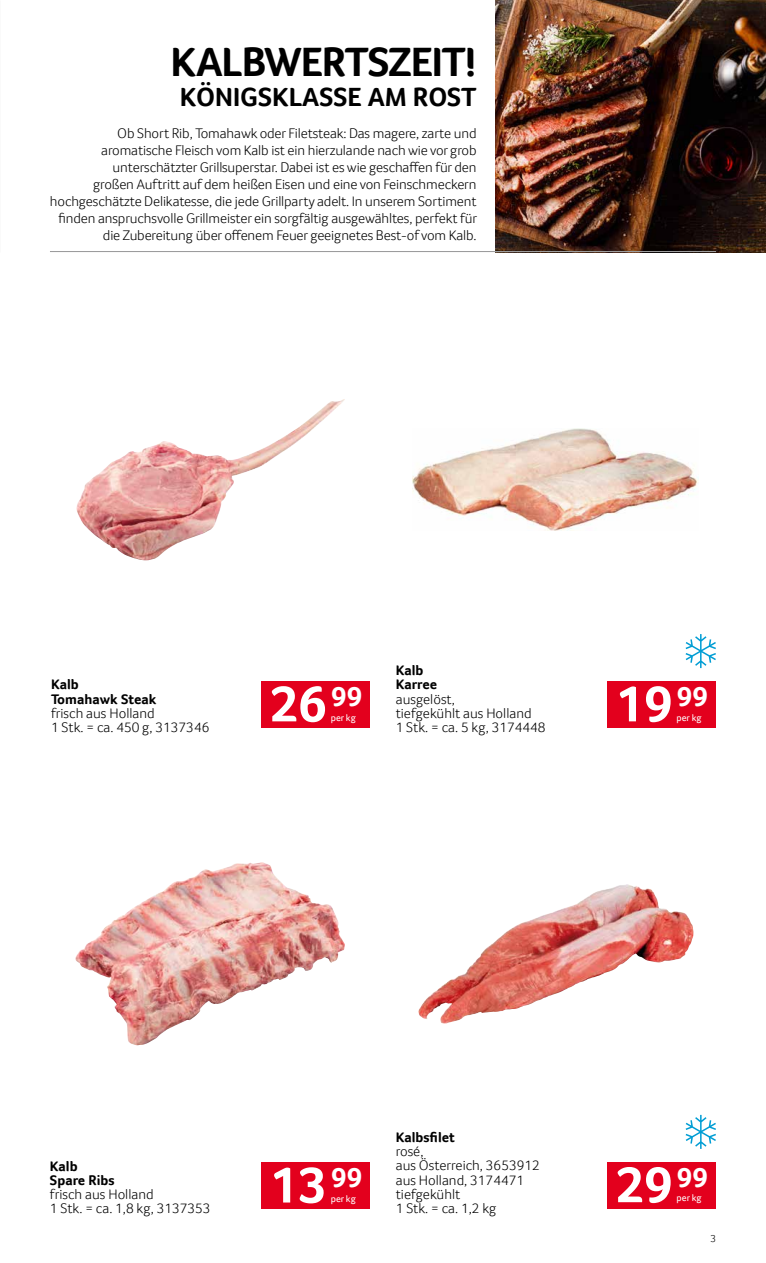
<style>
.page{position:relative;width:766px;height:1263px;background:#fff}
.page>*{position:absolute;margin:0;border:0;box-sizing:border-box;transform-origin:0 0}
.t1{font:700 52.5px "Transgourmet";color:#fff}
.t2{font:700 42px "Transgourmet";letter-spacing:-.025em;color:#000}
.t3{font:700 27px "Transgourmet";color:#000}
.t4{font:300 14.25px/14.2px "Transgourmet";letter-spacing:-.01em;color:#000}
.t5{font:700 14.25px/14.2px "Transgourmet";color:#000}
.t6{font:300 10.5px "Transgourmet";color:#000}
.t7{font:9.75px "Transgourmet";color:#fff}
</style>
<div class="page">
<img style="left:495px;top:0;width:270px;height:252px">
<hr style="left:50px;top:251px;width:665px;height:1px;background:#9c9c9d">
<img style="left:76px;top:399px;width:268px;height:161px">
<div style="left:261px;top:681px;width:109px;height:47px;background:#e3001d"></div>
<img style="left:412px;top:428px;width:286px;height:103px">
<div style="left:607px;top:681px;width:108px;height:47px;background:#e3001d"></div>
<svg style="left:685px;top:634px;width:30px;height:34px"></svg>
<img style="left:75px;top:862px;width:186px;height:161px">
<div style="left:261px;top:1162px;width:109px;height:47px;background:#e3001d"></div>
<img style="left:418px;top:884px;width:243px;height:139px">
<div style="left:607px;top:1162px;width:108px;height:46px;background:#e3001d"></div>
<svg style="left:685px;top:1115px;width:30px;height:34px"></svg>
<h2 class="t2" style="left:170px;top:37px;width:307px">KALBWERTSZEIT!</h2>
<h3 class="t3" style="left:180px;top:81px;width:298px">KÖNIGSKLASSE AM ROST</h3>
<p class="t4" style="left:50px;top:124px;width:428px;line-height:17.1px;text-align:right">Ob Short Rib, Tomahawk oder Filetsteak: Das magere, zarte und aromatische Fleisch vom Kalb ist ein hierzulande nach wie vor grob unterschätzter Grillsuperstar. Dabei ist es wie geschaffen für den<br>großen Auftritt auf dem heißen Eisen und eine von Feinschmeckern hochgeschätzte Delikatesse, die jede Grillparty adelt. In unserem Sortiment finden anspruchsvolle Grillmeister ein sorgfältig ausgewähltes, perfekt für die Zubereitung über offenem Feuer geeignetes Best-of vom Kalb.</p>
<p class="t5" style="left:51px;top:677px;width:107px">Kalb<br>Tomahawk Steak</p>
<p class="t4" style="left:51px;top:706px;width:160px">frisch aus Holland<br>1 Stk. = ca. 450 g, 3137346</p>
<h1 class="t1" style="left:269px;top:673px;width:94px">26<sup>99</sup></h1>
<p class="t7" style="left:330px;top:712px;width:27px">per kg</p>
<p class="t5" style="left:395px;top:663px;width:43px">Kalb<br>Karree</p>
<p class="t4" style="left:395px;top:692px;width:151px">ausgelöst,<br>tiefgekühlt aus Holland<br>1 Stk. = ca. 5 kg, 3174448</p>
<h1 class="t1" style="left:615px;top:673px;width:94px">19<sup>99</sup></h1>
<p class="t7" style="left:676px;top:712px;width:27px">per kg</p>
<p class="t5" style="left:50px;top:1158px;width:66px">Kalb<br>Spare Ribs</p>
<p class="t4" style="left:50px;top:1187px;width:162px">frisch aus Holland<br>1 Stk. = ca. 1,8 kg, 3137353</p>
<h1 class="t1" style="left:269px;top:1154px;width:94px">13<sup>99</sup></h1>
<p class="t7" style="left:330px;top:1193px;width:27px">per kg</p>
<p class="t5" style="left:395px;top:1130px;width:61px">Kalbsfilet</p>
<p class="t4" style="left:395px;top:1144px;width:145px">rosé,<br>aus Österreich, 3653912 aus Holland, 3174471 tiefgekühlt<br>1 Stk. = ca. 1,2 kg</p>
<h1 class="t1" style="left:615px;top:1153px;width:94px">29<sup>99</sup></h1>
<p class="t7" style="left:676px;top:1192px;width:27px">per kg</p>
<p class="t6" style="left:710px;top:1232px;width:7px">3</p>
</div>
